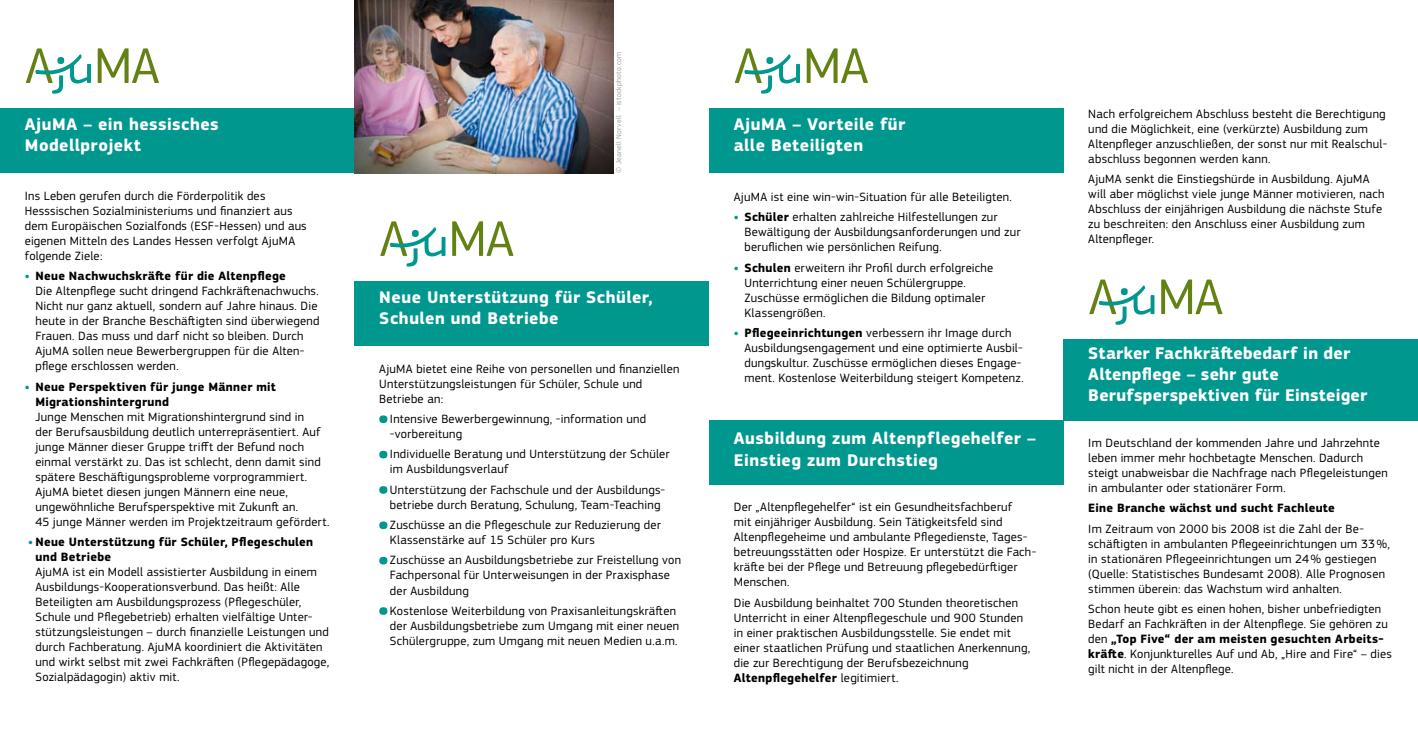
<style>
.page{position:relative;width:1418px;height:745px;background:#fff}
.page>*{position:absolute;margin:0;border:0;box-sizing:border-box;transform-origin:0 0}
.t1{font:52.12px "PF Square Sans Pro";color:#000}
.t2{font:700 52.12px "PF Square Sans Pro";color:#000}
.t3{font:39.75px "The Sans B5 Plain";color:#000}
.t4{font:700 17.5px/21px "PF Square Sans Pro";letter-spacing:.025em;color:#fff}
.t5{font:12.5px/15px "PF Square Sans Pro";letter-spacing:.02em;color:#000}
.t6{font:700 12.5px/15px "PF Square Sans Pro";letter-spacing:.025em;color:#000}
.t7{font:7.5px "PF Square Sans Pro";letter-spacing:.035em;color:#9c9d9f}
.s1{font-weight:700;color:#00978f}
.s2{font-weight:700}
.s3{color:#00978f}
</style>
<div class="page">
<div style="left:0;top:109px;width:354px;height:64px;background:#00978f"></div>
<div style="left:709px;top:109px;width:354px;height:64px;background:#00978f"></div>
<div style="left:354px;top:281px;width:355px;height:64px;background:#00978f"></div>
<div style="left:1063px;top:339px;width:354px;height:81px;background:#00978f"></div>
<div style="left:709px;top:419px;width:354px;height:65px;background:#00978f"></div>
<div style="left:379px;top:415px;width:8px;height:8px;background:#00978f;border-radius:50%"></div>
<div style="left:379px;top:450px;width:8px;height:8px;background:#00978f;border-radius:50%"></div>
<div style="left:379px;top:486px;width:8px;height:7px;background:#00978f;border-radius:50%"></div>
<div style="left:379px;top:521px;width:8px;height:7px;background:#00978f;border-radius:50%"></div>
<div style="left:379px;top:556px;width:8px;height:8px;background:#00978f;border-radius:50%"></div>
<div style="left:379px;top:607px;width:8px;height:7px;background:#00978f;border-radius:50%"></div>
<img style="left:354px;top:0;width:260px;height:173px">
<svg style="left:98px;top:48px;width:61px;height:35px"></svg>
<hr style="left:136px;top:71px;width:19px;height:3px;background:#638213">
<svg style="left:26px;top:48px;width:65px;height:46px"></svg>
<svg style="left:452px;top:221px;width:61px;height:35px"></svg>
<hr style="left:491px;top:244px;width:18px;height:3px;background:#638213">
<svg style="left:380px;top:221px;width:65px;height:46px"></svg>
<svg style="left:806px;top:48px;width:62px;height:35px"></svg>
<hr style="left:845px;top:71px;width:19px;height:3px;background:#638213">
<svg style="left:734px;top:48px;width:66px;height:46px"></svg>
<svg style="left:1161px;top:279px;width:61px;height:35px"></svg>
<hr style="left:1199px;top:302px;width:19px;height:3px;background:#638213">
<svg style="left:1089px;top:279px;width:65px;height:46px"></svg>
<p class="t7" style="left:614px;top:172px;width:122px;rotate:-90deg">© Jeanell Norvell – istockphoto.com</p>
<h3 class="t4" style="left:25px;top:114px;width:195px">AjuMA – ein hessisches<br>Modellprojekt</h3>
<h3 class="t4" style="left:733px;top:114px;width:173px">AjuMA – Vorteile für alle Beteiligten</h3>
<h1 class="t1" style="left:145px;top:173px;width:136px">AjuMA</h1>
<h1 class="t2" style="left:835px;top:172px;width:151px">AjuMA</h1>
<h1 class="t1" style="left:853px;top:231px;width:136px">AjuMA</h1>
<p class="t5" style="left:25px;top:188px;width:283px">Ins Leben gerufen durch die Förderpolitik des Hesssischen Sozialministeriums und finanziert aus dem Europäischen Sozialfonds (ESF-Hessen) und aus eigenen Mitteln des Landes Hessen verfolgt AjuMA folgende Ziele:</p>
<p class="t5" style="left:35px;top:268px;width:285px;text-indent:-11px"><span class="s1">•</span> <span class="s2">Neue Nachwuchskräfte für die Altenpflege<br></span>Die Altenpflege sucht dringend Fachkräftenachwuchs.<br>Nicht nur ganz aktuell, sondern auf Jahre hinaus. Die heute in der Branche Beschäftigten sind überwiegend Frauen. Das muss und darf nicht so bleiben. Durch AjuMA sollen neue Bewerbergruppen für die Alten&shy;pflege erschlossen werden.</p>
<p class="t6" style="left:35px;top:379px;width:242px;text-indent:-11px"><span class="s3">•</span> Neue Perspektiven für junge Männer mit<br>Migrationshintergrund</p>
<p class="t5" style="left:35px;top:409px;width:295px">Junge Menschen mit Migrationshintergrund sind in<br>der Berufsausbildung deutlich unterrepräsentiert. Auf junge Männer dieser Gruppe trifft der Befund noch einmal verstärkt zu. Das ist schlecht, denn damit sind spätere Beschäftigungsprobleme vorprogrammiert.<br>AjuMA bietet diesen jungen Männern eine neue, ungewöhnliche Berufsperspektive mit Zukunft an.<br>45 junge Männer werden im Projektzeitraum gefördert.</p>
<p class="t6" style="left:35px;top:534px;width:279px;text-indent:-7px"><span class="s3">•</span> Neue Unterstützung für Schüler, Pflegeschulen und Betriebe</p>
<p class="t5" style="left:35px;top:564px;width:295px">AjuMA ist ein Modell assistierter Ausbildung in einem Ausbildungs-Kooperationsverbund. Das heißt: Alle Beteiligten am Ausbildungsprozess (Pflegeschüler, Schule und Pflegebetrieb) erhalten vielfältige Unter&shy;stützungsleistungen – durch finanzielle Leistungen und durch Fachberatung. AjuMA koordiniert die Aktivitäten und wirkt selbst mit zwei Fachkräften (Pflegepädagoge, Sozialpädagogin) aktiv mit.</p>
<p class="t5" style="left:733px;top:189px;width:279px">AjuMA ist eine win-win-Situation für alle Beteiligten.</p>
<p class="t5" style="left:744px;top:209px;width:277px;text-indent:-11px"><span class="s1">•</span> <span class="s2">Schüler</span> erhalten zahlreiche Hilfestellungen zur<br>Bewältigung der Ausbildungsanforderungen und zur beruflichen wie persönlichen Reifung.</p>
<p class="t5" style="left:744px;top:260px;width:250px;text-indent:-11px"><span class="s1">•</span> <span class="s2">Schulen</span> erweitern ihr Profil durch erfolgreiche Unterrichtung einer neuen Schülergruppe.<br>Zuschüsse ermöglichen die Bildung optimaler Klassengrößen.</p>
<p class="t5" style="left:744px;top:325px;width:281px;text-indent:-11px"><span class="s1">•</span> <span class="s2">Pflegeeinrichtungen</span> verbessern ihr Image durch Ausbildungsengagement und eine optimierte Ausbil&shy;dungskultur. Zuschüsse ermöglichen dieses Engage&shy;ment. Kostenlose Weiterbildung steigert Kompetenz.</p>
<h3 class="t4" style="left:379px;top:287px;width:275px">Neue Unterstützung für Schüler,<br>Schulen und Betriebe</h3>
<p class="t5" style="left:379px;top:361px;width:301px">AjuMA bietet eine Reihe von personellen und finanziellen<br>Unterstützungsleistungen für Schüler, Schule und<br>Betriebe an:</p>
<p class="t5" style="left:390px;top:411px;width:257px">Intensive Bewerbergewinnung, -information und -vorbereitung</p>
<p class="t5" style="left:390px;top:446px;width:281px">Individuelle Beratung und Unterstützung der Schüler im Ausbildungsverlauf</p>
<p class="t5" style="left:390px;top:482px;width:276px">Unterstützung der Fachschule und der Ausbildungs&shy;betriebe durch Beratung, Schulung, Team-Teaching</p>
<p class="t5" style="left:390px;top:517px;width:272px">Zuschüsse an die Pflegeschule zur Reduzierung der<br>Klassenstärke auf 15 Schüler pro Kurs</p>
<p class="t5" style="left:390px;top:552px;width:292px">Zuschüsse an Ausbildungsbetriebe zur Freistellung von<br>Fachpersonal für Unterweisungen in der Praxisphase der Ausbildung</p>
<p class="t5" style="left:390px;top:603px;width:291px">Kostenlose Weiterbildung von Praxisanleitungskräften der Ausbildungsbetriebe zum Umgang mit einer neuen<br>Schülergruppe, zum Umgang mit neuen Medien u.a.m.</p>
<h2 class="t3" style="left:633px;top:420px;width:119px">AjuMA</h2>
<h3 class="t4" style="left:733px;top:428px;width:303px">Ausbildung zum Altenpflegehelfer –<br>Einstieg zum Durchstieg</h3>
<p class="t5" style="left:733px;top:499px;width:304px">Der „Altenpflegehelfer“ ist ein Gesundheitsfachberuf<br>mit einjähriger Ausbildung. Sein Tätigkeitsfeld sind Altenpflegeheime und ambulante Pflegedienste, Tages&shy;betreuungsstätten oder Hospize. Er unterstützt die Fach&shy;kräfte bei der Pflege und Betreuung pflegebedürftiger Menschen.</p>
<p class="t5" style="left:733px;top:595px;width:298px">Die Ausbildung beinhaltet 700 Stunden theoretischen Unterricht in einer Altenpflegeschule und 900 Stunden in einer praktischen Ausbildungsstelle. Sie endet mit einer staatlichen Prüfung und staatlichen Anerkennung, die zur Berechtigung der Berufsbezeichnung <span class="s2">Altenpflegehelfer</span> legitimiert.</p>
<p class="t5" style="left:1088px;top:106px;width:300px">Nach erfolgreichem Abschluss besteht die Berechtigung und die Möglichkeit, eine (verkürzte) Ausbildung zum Altenpfleger anzuschließen, der sonst nur mit Realschul&shy;abschluss begonnen werden kann.</p>
<p class="t5" style="left:1088px;top:171px;width:298px">AjuMA senkt die Einstiegshürde in Ausbildung. AjuMA will aber möglichst viele junge Männer motivieren, nach Abschluss der einjährigen Ausbildung die nächste Stufe zu beschreiten: den Anschluss einer Ausbildung zum Altenpfleger.</p>
<h3 class="t4" style="left:1088px;top:343px;width:280px">Starker Fachkräftebedarf in der<br>Altenpflege – sehr gute<br>Berufsperspektiven für Einsteiger</h3>
<p class="t5" style="left:1088px;top:435px;width:301px">Im Deutschland der kommenden Jahre und Jahrzehnte leben immer mehr hochbetagte Menschen. Dadurch steigt unabweisbar die Nachfrage nach Pflegeleistungen in ambulanter oder stationärer Form.</p>
<p class="t6" style="left:1088px;top:500px;width:248px">Eine Branche wächst und sucht Fachleute</p>
<p class="t5" style="left:1088px;top:520px;width:303px">Im Zeitraum von 2000 bis 2008 ist die Zahl der Be&shy;schäftigten in ambulanten Pflegeeinrichtungen um 33 %, in stationären Pflegeeinrichtungen um 24 % gestiegen (Quelle: Statistisches Bundesamt 2008). Alle Prognosen stimmen überein: das Wachstum wird anhalten.</p>
<p class="t5" style="left:1088px;top:601px;width:305px">Schon heute gibt es einen hohen, bisher unbefriedigten Bedarf an Fachkräften in der Altenpflege. Sie gehören zu den <span class="s2">„Top Five“ der am meisten gesuchten Arbeits&shy;kräfte</span>. Konjunkturelles Auf und Ab, „Hire and Fire“ – dies gilt nicht in der Altenpflege.</p>
</div>
